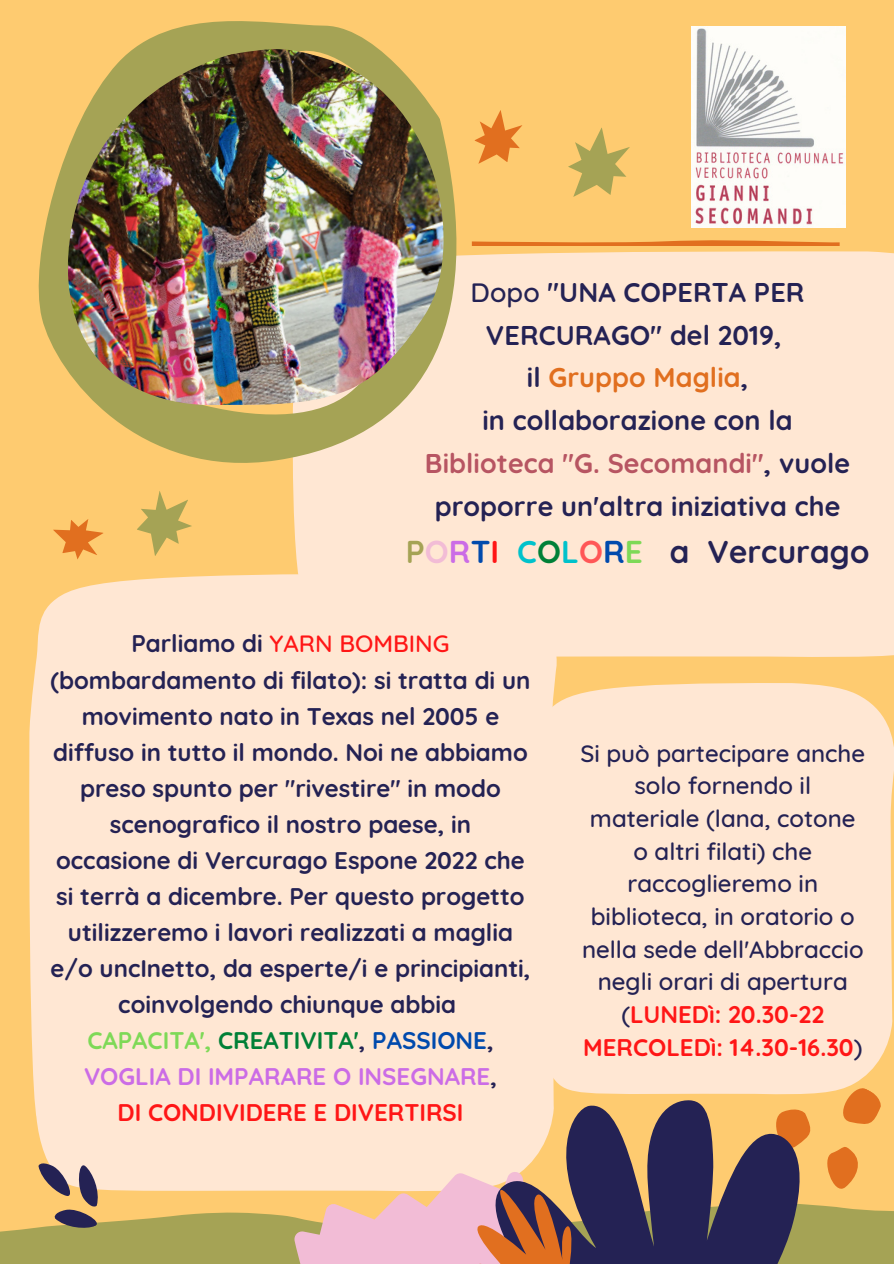
<style>
.page{position:relative;width:894px;height:1264px;background:#fff}
.page>*{position:absolute;margin:0;border:0;box-sizing:border-box;transform-origin:0 0}
.t1{font:700 31.5px "Quicksand";letter-spacing:.005em;color:#242254}
.t2{font:700 27px/42.8px "Quicksand";letter-spacing:.005em;color:#242254;text-align:center}
.t3{font:700 24px/36px "Quicksand";color:#242254;text-align:center}
.t4{font:500 24px/32.7px "Quicksand";color:#242254;text-align:center}
.s1{font-weight:500}
.s2{color:#e16f1f}
.s3{color:#b75562}
.s4{color:#a5a355}
.s5{color:#f2bcd6}
.s6{color:#cb6ce6}
.s7{color:#004aad}
.s8{color:#ff1616}
.s9{color:#00c2cb}
.s10{color:#008037}
.s11{color:#ff5757}
.s12{color:#7ed957}
.s13{font-weight:500;color:#ff1616}
.s14{font-weight:700;color:#ff1616}
</style>
<div class="page">
<div style="left:0;top:0;width:893px;height:1263px;background:#fecb70"></div>
<svg style="left:0;top:1205px;width:893px;height:58px;fill:#a5a355"></svg>
<div style="left:297px;top:251px;width:596px;height:406px;background:#ffe7d3"></div>
<svg style="left:38px;top:21px;width:517px;height:542px"></svg>
<div style="left:556px;top:683px;width:337px;height:372px;background:#ffe7d3"></div>
<svg style="left:471px;top:239px;width:368px;height:6px"></svg>
<svg style="left:568px;top:127px;width:62px;height:70px"></svg>
<svg style="left:470px;top:107px;width:58px;height:60px"></svg>
<svg style="left:817px;top:1055px;width:65px;height:134px"></svg>
<div style="left:29px;top:574px;width:527px;height:617px;background:#ffe7d3"></div>
<svg style="left:125px;top:480px;width:79px;height:78px"></svg>
<svg style="left:50px;top:509px;width:62px;height:54px"></svg>
<svg style="left:436px;top:1055px;width:381px;height:208px"></svg>
<svg style="left:278px;top:1141px;width:335px;height:122px;background:#d0a99d"></svg>
<svg style="left:29px;top:1141px;width:85px;height:99px"></svg>
<img style="left:66px;top:46px;width:381px;height:361px">
<img style="left:691px;top:27px;width:154px;height:200px">
<p class="t2" style="left:425px;top:270px;width:426px"><span class="s1">Dopo</span> "UNA COPERTA PER<br>VERCURAGO" del 2019,<br>il <span class="s2">Gruppo Maglia</span>,<br>in collaborazione con la<br><span class="s3">Biblioteca "G. Secomandi"</span>, vuole proporre un'altra iniziativa che</p>
<h1 class="t1" style="left:405px;top:531px;width:465px"><span class="s4">P</span><span class="s5">O</span><span class="s6">R</span><span class="s7">T</span><span class="s8">I</span> <span class="s9">C</span><span class="s10">O</span><span class="s9">L</span><span class="s11">O</span><span class="s7">R</span><span class="s12">E</span> a Vercurago</h1>
<p class="t3" style="left:50px;top:625px;width:481px">Parliamo di <span class="s13">YARN BOMBING </span>(bombardamento di filato): si tratta di un movimento nato in Texas nel 2005 e diffuso in tutto il mondo. Noi ne abbiamo preso spunto per "rivestire" in modo scenografico il nostro paese, in occasione di Vercurago Espone 2022 che si terrà a dicembre. Per questo progetto utilizzeremo i lavori realizzati a maglia e/o uncInetto, da esperte/i e principianti, coinvolgendo chiunque abbia<br><span class="s12">CAPACITA',</span> <span class="s10">CREATIVITA'</span>, <span class="s7">PASSIONE</span>, <span class="s6">VOGLIA DI IMPARARE O INSEGNARE</span>,<br><span class="s8">DI CONDIVIDERE E DIVERTIRSI</span></p>
<p class="t4" style="left:580px;top:736px;width:286px">Si può partecipare anche solo fornendo il materiale (lana, cotone o altri filati) che raccoglieremo in biblioteca, in oratorio o nella sede dell'Abbraccio negli orari di apertura (<span class="s14">LUNEDì: 20.30-22<br>MERCOLEDì: 14.30-16.30</span>)</p>
</div>
